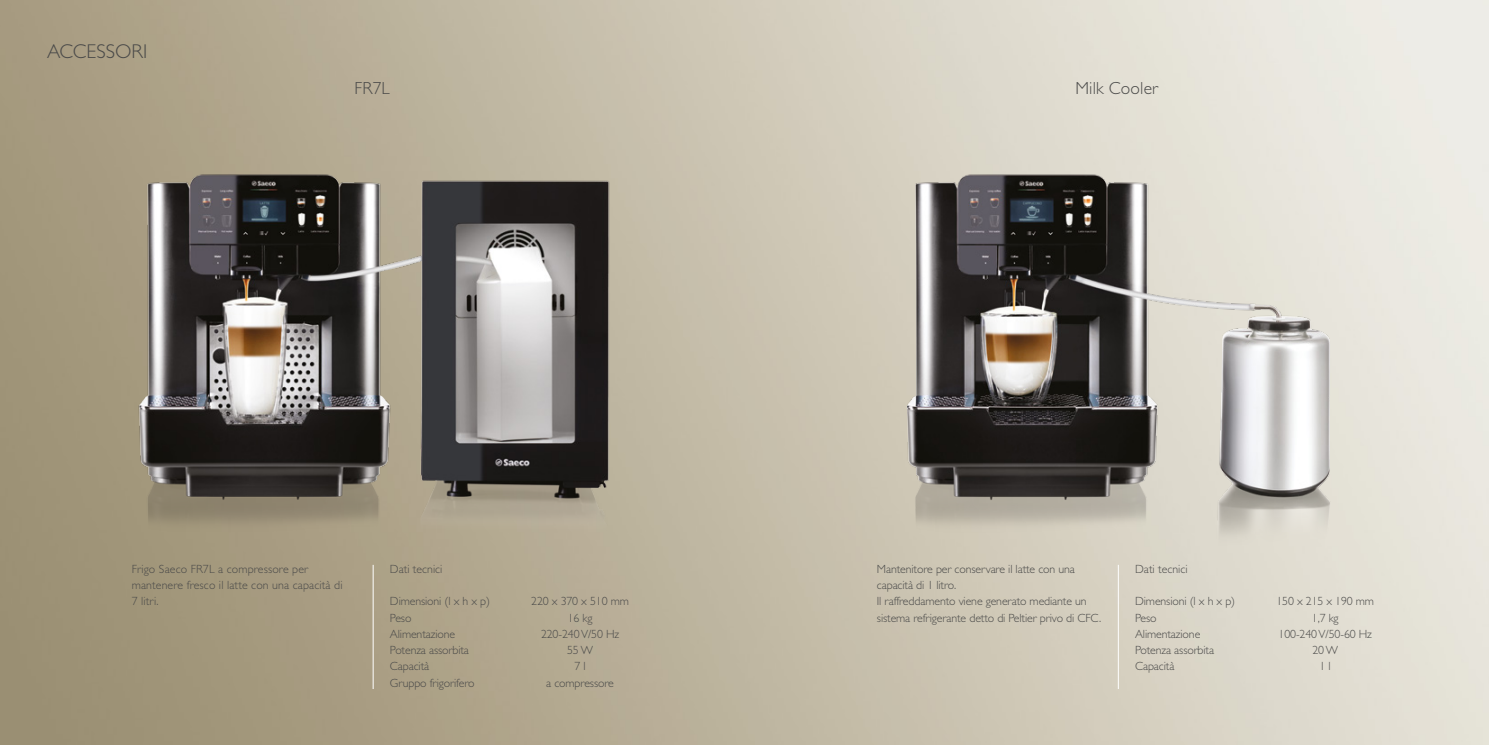
<style>
.page{position:relative;width:1489px;height:745px;background:#fff}
.page>*{position:absolute;margin:0;border:0;box-sizing:border-box;transform-origin:0 0}
.t1{font:300 20px "Gill Sans Std";color:#4a4a49}
.t2{font:300 17.5px "Gill Sans Std";letter-spacing:.01em;color:#4a4a49}
.t3{font:300 11.88px/16.2px "Gill Sans Std";letter-spacing:-.01em;color:#4a4a49}
.t4{font:300 11.88px/16.2px "Gill Sans Std";letter-spacing:.01em;color:#4a4a49}
</style>
<div class="page">
<img style="left:92px;top:144px;width:565px;height:387px">
<img style="left:854px;top:144px;width:528px;height:426px">
<hr style="left:1117px;top:564px;width:1px;height:124px;background:#fff">
<h1 class="t1" style="left:47px;top:40px;width:102px">ACCESSORI</h1>
<h2 class="t2" style="left:354px;top:78px;width:37px">FR7L</h2>
<h2 class="t2" style="left:1075px;top:78px;width:84px">Milk Cooler</h2>
<p class="t4" style="left:132px;top:560px;width:212px">Frigo Saeco FR7L a compressore per mantenere fresco il latte con una capacità di<br>7 litri.</p>
<p class="t3" style="left:390px;top:560px;width:54px">Dati tecnici</p>
<p class="t3" style="left:390px;top:593px;width:102px">Dimensioni (l x h x p)</p>
<p class="t3" style="left:531px;top:593px;width:99px">220 x 370 x 510 mm</p>
<p class="t3" style="left:390px;top:609px;width:23px">Peso</p>
<p class="t3" style="left:567px;top:609px;width:26px">16 kg</p>
<p class="t3" style="left:390px;top:625px;width:67px">Alimentazione</p>
<p class="t3" style="left:541px;top:625px;width:80px">220-240 V/50 Hz</p>
<p class="t3" style="left:390px;top:641px;width:80px">Potenza assorbita</p>
<p class="t3" style="left:567px;top:641px;width:27px">55 W</p>
<p class="t3" style="left:390px;top:658px;width:41px">Capacità</p>
<p class="t3" style="left:574px;top:658px;width:13px">7 l</p>
<p class="t3" style="left:390px;top:674px;width:86px">Gruppo frigorifero</p>
<p class="t3" style="left:546px;top:674px;width:69px">a compressore</p>
<p class="t3" style="left:876px;top:560px;width:199px">Mantenitore per conservare il latte con una</p>
<p class="t3" style="left:1135px;top:560px;width:54px">Dati tecnici</p>
<p class="t3" style="left:876px;top:577px;width:226px">capacità di 1 litro.<br>Il raffreddamento viene generato mediante un sistema refrigerante detto di Peltier privo di CFC.</p>
<p class="t3" style="left:1135px;top:593px;width:102px">Dimensioni (l x h x p)</p>
<p class="t3" style="left:1276px;top:593px;width:99px">150 x 215 x 190 mm</p>
<p class="t3" style="left:1135px;top:609px;width:23px">Peso</p>
<p class="t3" style="left:1311px;top:609px;width:28px">1,7 kg</p>
<p class="t3" style="left:1135px;top:625px;width:67px">Alimentazione</p>
<p class="t3" style="left:1278px;top:625px;width:95px">100-240 V/50-60 Hz</p>
<p class="t3" style="left:1135px;top:641px;width:80px">Potenza assorbita</p>
<p class="t3" style="left:1312px;top:641px;width:27px">20 W</p>
<p class="t3" style="left:1135px;top:658px;width:41px">Capacità</p>
<p class="t3" style="left:1319px;top:658px;width:13px">1 l</p>
</div>
